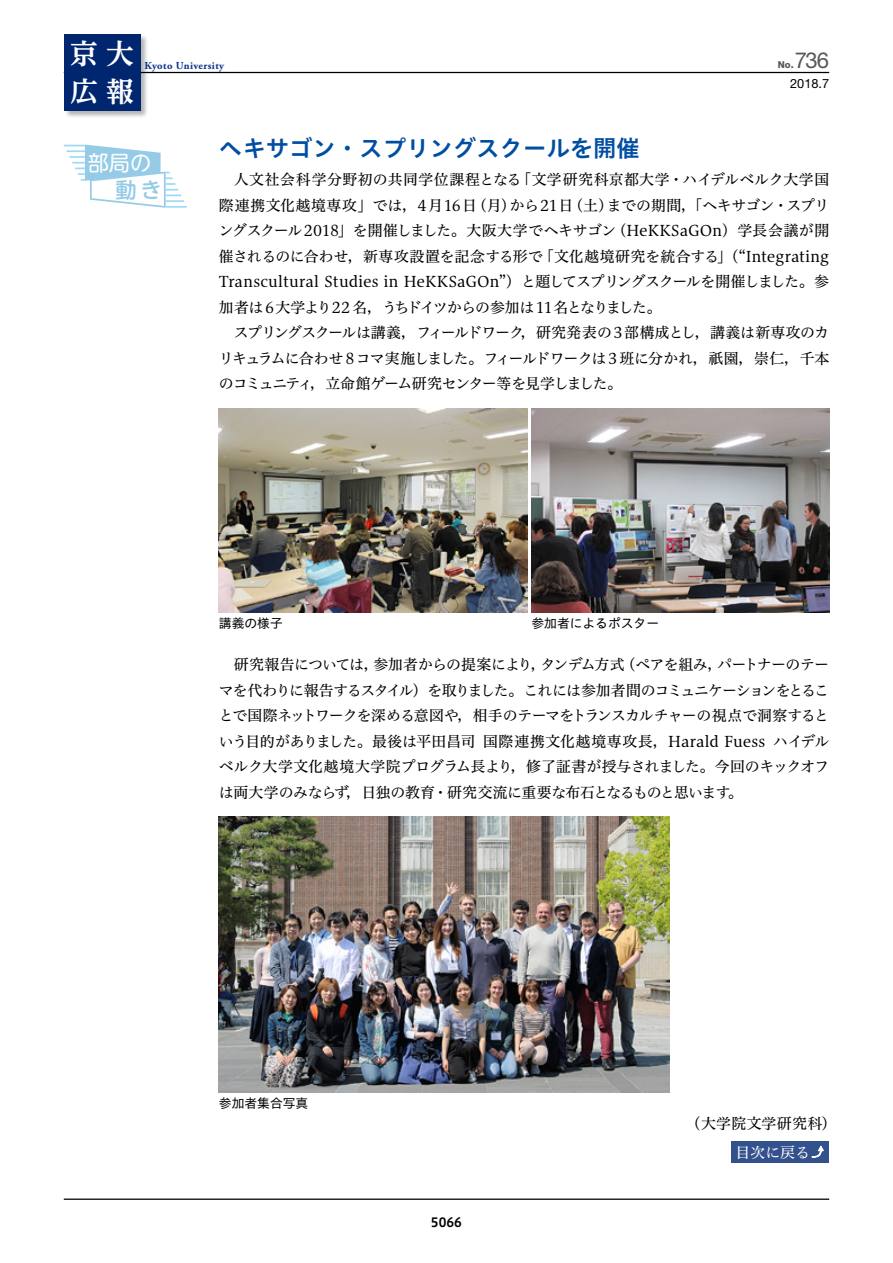
<style>
.page{position:relative;width:893px;height:1263px;background:#fff}
.page>*{position:absolute;margin:0;border:0;box-sizing:border-box;transform-origin:0 0}
.t1{font:700 27.75px/38.2px "UD Reimin Pro";color:#fff}
.t2{font:23.4px "Hiragino UD Sans Std W6";color:#004ea2}
.t3{font:22.05px "Helvetica Neue LT Std";color:#595757}
.t4{font:21.3px "UD Shin M Go Pro";color:#fff}
.t5{font:500 21.3px "UD Shin M Go Pro";color:#95cbe7}
.t6{font:14.85px/25.5px "Hiragino UD Serif Std N W4";letter-spacing:-.04em;color:#000;text-align:justify}
.t7{font:14.85px/28.8px "Hiragino UD Serif Std N W4";letter-spacing:.005em;color:#000}
.t8{font:12.75px "Hiragino UD Sans Std W4";color:#000}
.t9{font:12.75px "Helvetica Neue LT Std";color:#000}
.t10{font:12.75px "Hiragino UD Sans Std W6";color:#000}
.t11{font:700 10.65px "Adobe Garamond Pro";letter-spacing:.04em;color:#0c3388}
.t12{font:800 9.6px "Helvetica Neue LT Std";color:#595757}
.s1{color:#fff}
.s2{font-family:"Shin Go Pr 6 N";font-weight:900;color:#fff}
</style>
<div class="page">
<hr style="left:64px;top:1198px;width:765px;height:2px;background:#000">
<hr style="left:64px;top:72px;width:765px;height:1px;background:#000">
<div style="left:64px;top:35px;width:84px;height:84px;background:#000;opacity:.3"></div>
<div style="left:64px;top:34px;width:76px;height:77px;background:#00266f"></div>
<hr style="left:166px;top:206px;width:21px;height:2px;background:#9fd8f7">
<svg style="left:64px;top:145px;width:120px;height:63px"></svg>
<div style="left:731px;top:1142px;width:98px;height:21px;background:#33518c"></div>
<svg style="left:811px;top:1146px;width:13px;height:12px"></svg>
<img style="left:531px;top:408px;width:298px;height:204px">
<img style="left:219px;top:408px;width:308px;height:204px">
<img style="left:219px;top:816px;width:451px;height:277px">
<h1 class="t1" style="left:70px;top:34px;width:65px">京大広報</h1>
<p class="t11" style="left:145px;top:59px;width:81px">Kyoto University</p>
<p class="t12" style="left:778px;top:59px;width:17px">No.</p>
<h3 class="t3" style="left:795px;top:47px;width:36px">736</h3>
<p class="t9" style="left:790px;top:76px;width:41px">2018.7</p>
<h3 class="t4" style="left:88px;top:146px;width:65px">部局の</h3>
<h3 class="t5" style="left:115px;top:172px;width:48px">動 き</h3>
<h2 class="t2" style="left:219px;top:130px;width:422px">ヘキサゴン・スプリングスクールを開催</h2>
<p class="t6" style="left:219px;top:166px;width:612px;text-indent:15px">人文社会科学分野初の共同学位課程となる「文学研究科京都大学・ハイデルベルク大学国際連携文化越境専攻」では，4月16日（月）から21日（土）までの期間，「ヘキサゴン・スプリングスクール2018」を開催しました。大阪大学でヘキサゴン（HeKKSaGOn）学長会議が開催されるのに合わせ，新専攻設置を記念する形で「文化越境研究を統合する」（“Integrating Transcultural Studies in HeKKSaGOn”）と題してスプリングスクールを開催しました。参加者は6大学より22 名，うちドイツからの参加は11名となりました。</p>
<p class="t6" style="left:219px;top:319px;width:612px;text-indent:15px">スプリングスクールは講義，フィールドワーク，研究発表の3 部構成とし，講義は新専攻のカリキュラムに合わせ8コマ実施しました。フィールドワークは3 班に分かれ，祇園，崇仁，千本のコミュニティ，立命館ゲーム研究センター等を見学しました。</p>
<p class="t8" style="left:219px;top:613px;width:65px">講義の様子</p>
<p class="t8" style="left:531px;top:613px;width:129px">参加者によるポスター</p>
<p class="t6" style="left:219px;top:651px;width:612px;text-indent:15px">研究報告については，参加者からの提案により，タンデム方式（ペアを組み，パートナーのテーマを代わりに報告するスタイル）を取りました。これには参加者間のコミュニケーションをとることで国際ネットワークを深める意図や，相手のテーマをトランスカルチャーの視点で洞察するという目的がありました。最後は平田昌司 国際連携文化越境専攻長，Harald Fuess ハイデルベルク大学文化越境大学院プログラム長より，修了証書が授与されました。今回のキックオフは両大学のみならず，日独の教育・研究交流に重要な布石となるものと思います。</p>
<p class="t8" style="left:219px;top:1094px;width:91px">参加者集合写真</p>
<p class="t10" style="left:431px;top:1213px;width:33px">5066</p>
<p class="t7" style="left:736px;top:1108px;width:102px;text-indent:-50px">（大学院文学研究科）<span class="s1">目次に戻る</span><span class="s2">⤴</span></p>
</div>
